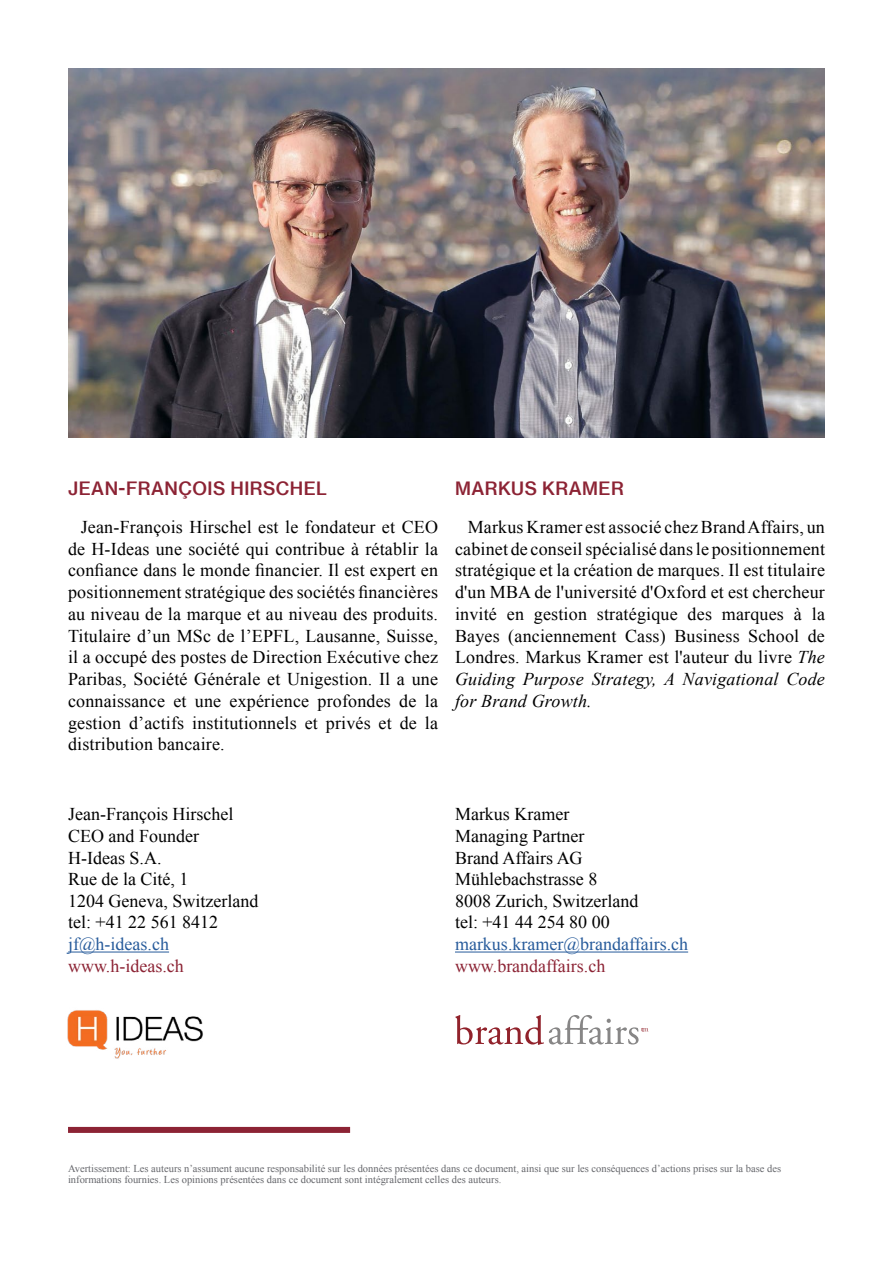
<style>
.page{position:relative;width:893px;height:1263px;background:#fff}
.page>*{position:absolute;margin:0;border:0;box-sizing:border-box;transform-origin:0 0}
.t1{font:18px/21.8px "Times New Roman";color:#000;text-align:justify}
.t2{font:18px "Times New Roman";color:#275b9b}
.t3{font:18px "N Haas Grotesk TX Pro 65 Md";letter-spacing:.025em;color:#8c2334}
.t4{font:18px "Times New Roman";color:#8c2334}
.t5{font:10.5px/10.5px "Times New Roman";color:#65666b}
.s1{font-style:italic}
</style>
<div class="page">
<img style="left:68px;top:68px;width:757px;height:370px">
<hr style="left:68px;top:951px;width:101px;height:1px;background:#275b9b">
<hr style="left:455px;top:951px;width:233px;height:1px;background:#275b9b">
<div style="left:68px;top:1127px;width:282px;height:6px;background:#8c2334"></div>
<img style="left:67px;top:1010px;width:136px;height:49px">
<svg style="left:455px;top:1015px;width:193px;height:30px"></svg>
<p class="t3" style="left:68px;top:477px;width:260px">JEAN-FRANÇOIS HIRSCHEL</p>
<p class="t1" style="left:68px;top:516px;width:371px;text-indent:13px">Jean-François Hirschel est le fondateur et CEO de H-Ideas une société qui contribue à rétablir la confiance dans le monde financier. Il est expert en positionnement stratégique des sociétés financières au niveau de la marque et au niveau des produits.<br>Titulaire d’un MSc de l’EPFL, Lausanne, Suisse, il a occupé des postes de Direction Exécutive chez Paribas, Société Générale et Unigestion. Il a une connaissance et une expérience profondes de la gestion d’actifs institutionnels et privés et de la distribution bancaire.</p>
<p class="t3" style="left:455px;top:477px;width:170px">MARKUS KRAMER</p>
<p class="t1" style="left:455px;top:516px;width:371px;text-indent:13px">Markus Kramer est associé chez Brand Affairs, un cabinet de conseil spécialisé dans le positionnement stratégique et la création de marques. Il est titulaire d'un MBA de l'université d'Oxford et est chercheur invité en gestion stratégique des marques à la Bayes (anciennement Cass) Business School de Londres. Markus Kramer est l'auteur du livre <span class="s1">The Guiding Purpose Strategy, A Navigational Code for Brand Growth.</span></p>
<p class="t1" style="left:68px;top:803px;width:192px;text-align:left">Jean-François Hirschel<br>CEO and Founder<br>H-Ideas S.A.<br>Rue de la Cité, 1<br>1204 Geneva, Switzerland tel: +41 22 561 8412</p>
<p class="t2" style="left:68px;top:932px;width:103px">jf@h-ideas.ch</p>
<p class="t4" style="left:68px;top:953px;width:117px">www.h-ideas.ch</p>
<p class="t1" style="left:455px;top:803px;width:185px;text-align:left">Markus Kramer<br>Managing Partner<br>Brand Affairs AG<br>Mühlebachstrasse 8<br>8008 Zurich, Switzerland tel: +41 44 254 80 00</p>
<p class="t2" style="left:455px;top:932px;width:235px">markus.kramer@brandaffairs.ch</p>
<p class="t4" style="left:455px;top:953px;width:152px">www.brandaffairs.ch</p>
<p class="t5" style="left:68px;top:1163px;width:715px">Avertissement: Les auteurs n’assument aucune responsabilité sur les données présentées dans ce document, ainsi que sur les conséquences d’actions prises sur la base des informations fournies. Les opinions présentées dans ce document sont intégralement celles des auteurs.</p>
</div>
